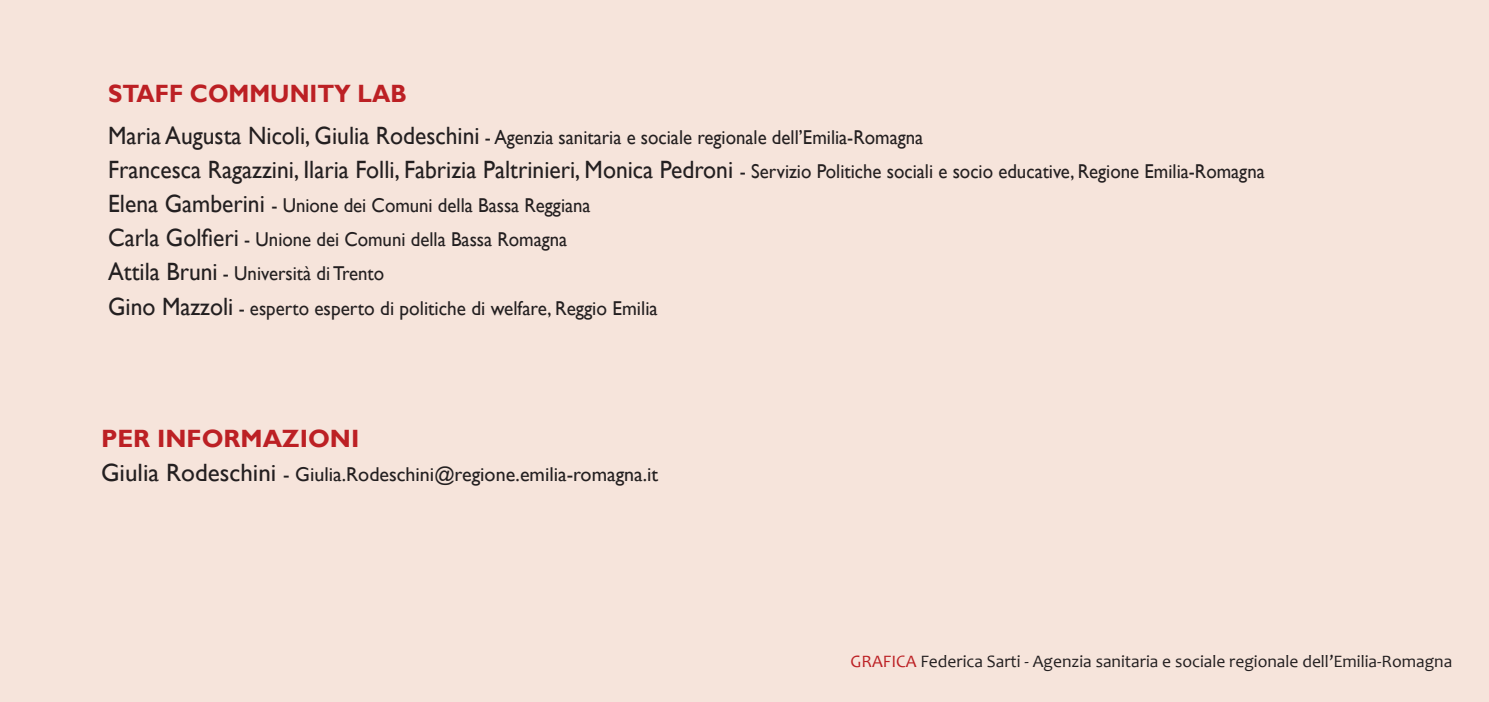
<style>
.page{position:relative;width:1489px;height:702px;background:#fff}
.page>*{position:absolute;margin:0;border:0;box-sizing:border-box;transform-origin:0 0}
.t1{font:25px "Gill Sans";color:#231f20;scale:.94 1}
.t2{font:700 25px "Gill Sans";color:#bc2024;scale:.94 1}
.t3{font:700 25px "Gill Sans";color:#bc2024}
.t4{font:20px "Gill Sans";color:#231f20;scale:.94 1}
.t5{font:20px "Gill Sans";color:#231f20}
.t6{font:17.5px "Candara";color:#231f20}
.s1{font-size:25px}
.s2{font-size:20px}
.s3{color:#bc2024}
</style>
<div class="page">
<div style="left:0;top:0;width:1488px;height:702px;background:#f6e4db"></div>
<p class="t2" style="left:108px;top:79px;width:319px">STAFF COMMUNITY LAB</p>
<p class="t4" style="left:108px;top:125px;width:868px"><span class="s1">Maria Augusta Nicoli, Giulia Rodeschini</span> - Agenzia sanitaria e sociale regionale dell’Emilia-Romagna</p>
<p class="t1" style="left:108px;top:155px;width:1231px">Francesca Ragazzini, Ilaria Folli, Fabrizia Paltrinieri, Monica Pedroni <span class="s2">- Servizio Politiche sociali e socio educative, Regione Emilia-Romagna</span></p>
<p class="t4" style="left:108px;top:194px;width:515px"><span class="s1">Elena Gamberini</span> - Unione dei Comuni della Bassa Reggiana</p>
<p class="t4" style="left:108px;top:228px;width:490px"><span class="s1">Carla Golfieri</span> - Unione dei Comuni della Bassa Romagna</p>
<p class="t4" style="left:108px;top:262px;width:295px"><span class="s1">Attila Bruni</span> - Università di Trento</p>
<p class="t4" style="left:108px;top:296px;width:586px"><span class="s1">Gino Mazzoli</span> - esperto esperto di politiche di welfare, Reggio Emilia</p>
<p class="t3" style="left:101px;top:423px;width:260px">PER INFORMAZIONI</p>
<p class="t5" style="left:101px;top:462px;width:558px"><span class="s1">Giulia Rodeschini</span> - Giulia.Rodeschini@regione.emilia-romagna.it</p>
<p class="t6" style="left:850px;top:650px;width:603px"><span class="s3">GRAFICA</span> Federica Sarti - Agenzia sanitaria e sociale regionale dell’Emilia-Romagna</p>
</div>
